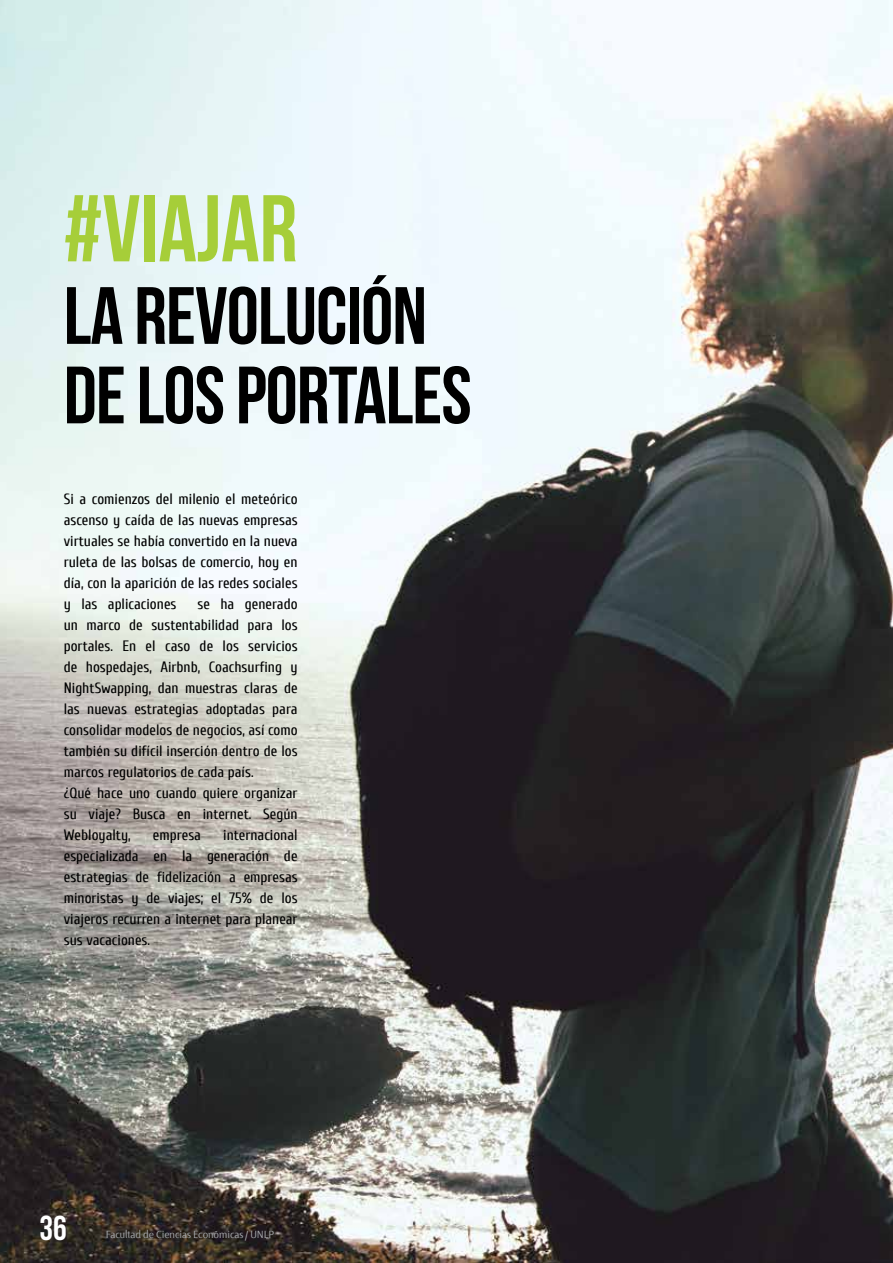
<style>
.page{position:relative;width:893px;height:1263px;background:#fff}
.page>*{position:absolute;margin:0;border:0;box-sizing:border-box;transform-origin:0 0}
.t1{font:94.5px "Bebas Neue";color:#a6ce39}
.t2{font:81px/79.5px "Bebas Neue";letter-spacing:-.01em;color:#000}
.t3{font:34.5px "Bebas Neue";color:#fff}
.t4{font:15px/21px "Cuprum";color:#000;text-align:justify}
.t5{font:11.25px "Fontana Texto Kern";color:#a7a9ac}
</style>
<div class="page">
<img style="left:0;top:0;width:893px;height:1263px">
<h1 class="t1" style="left:64px;top:177px;width:235px">#VIAJAR</h1>
<h2 class="t2" style="left:64px;top:275px;width:409px">LA REVOLUCIÓN<br>DE LOS PORTALES</h2>
<p class="t4" style="left:64px;top:489px;width:235px">Si a comienzos del milenio el meteórico ascenso y caída de las nuevas empresas virtuales se había convertido en la nueva ruleta de las bolsas de comercio, hoy en día, con la aparición de las redes sociales y las aplicaciones</p>
<p class="t4" style="left:64px;top:594px;width:235px;text-align:left;text-indent:134px">se ha generado un marco de sustentabilidad para los portales. En el caso de los servicios de hospedajes, Airbnb, Coachsurfing y NightSwapping, dan muestras claras de las nuevas estrategias adoptadas para consolidar modelos de negocios, así como también su difícil inserción dentro de los marcos regulatorios de cada país.<br>¿Qué hace uno cuando quiere organizar su viaje? Busca en internet. Según Webloyalty,</p>
<p class="t4" style="left:64px;top:825px;width:235px;text-indent:159px">internacional especializada en la generación de estrategias de fidelización a empresas minoristas y de viajes; el 75% de los viajeros recurren a internet para planear sus vacaciones.</p>
<p class="t4" style="left:153px;top:825px;width:50px">empresa</p>
<h3 class="t3" style="left:40px;top:1209px;width:29px">36</h3>
<p class="t5" style="left:106px;top:1229px;width:170px">Facultad de Ciencias Económicas / UNLP</p>
</div>
